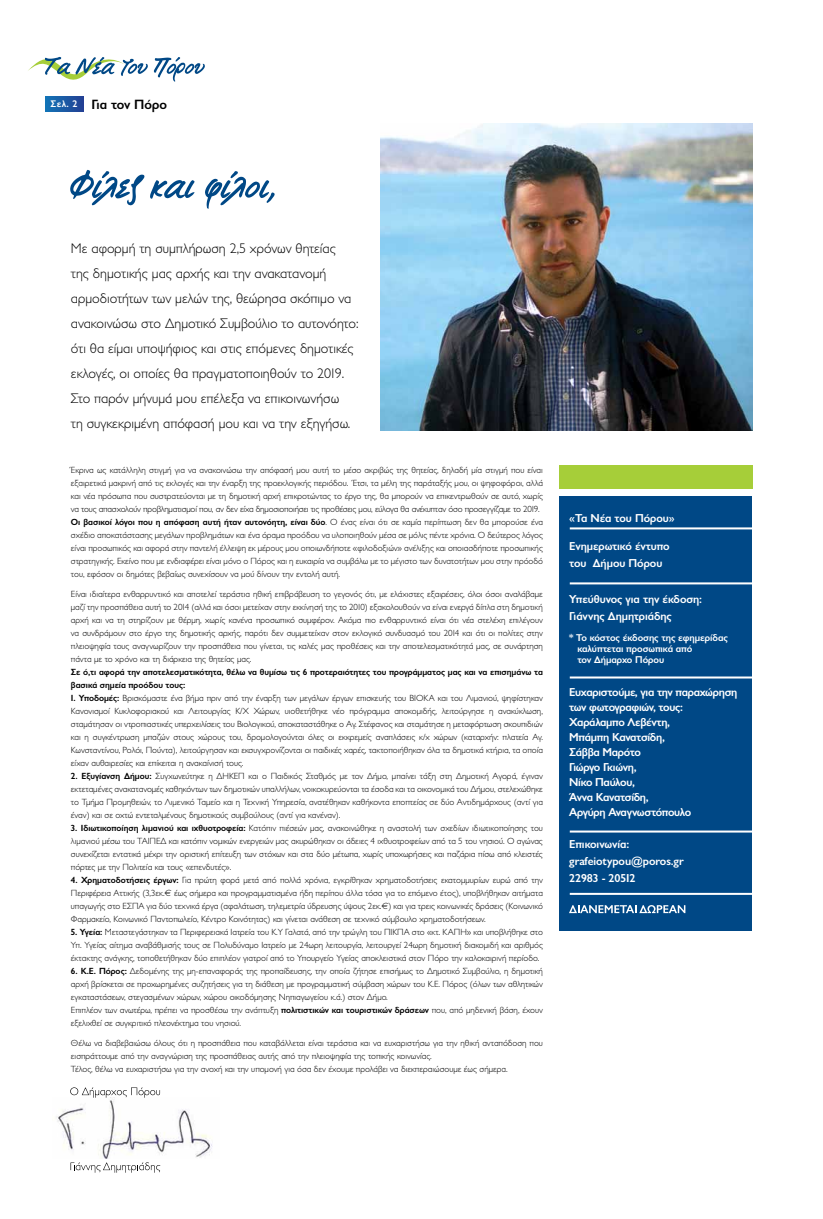
<style>
.page{position:relative;width:823px;height:1219px;background:#fff}
.page>*{position:absolute;margin:0;border:0;box-sizing:border-box;transform-origin:0 0}
.t1{font:300 14px/25px "Gill Sans Hel";color:#000}
.t2{font:600 13.6px "Gill Sans Hel";color:#000}
.t3{font:600 11.6px/15px "Gill Sans Hel";letter-spacing:-.025em;color:#fff}
.t4{font:600 11.6px/17px "Gill Sans Hel";letter-spacing:-.005em;color:#fff}
.t5{font:600 10px/11px "Gill Sans Hel";letter-spacing:-.005em;color:#fff}
.t6{font:300 9px/13px "Gill Sans Hel";color:#000;text-align:justify}
.t7{font:600 9px/13px "Gill Sans Hel";color:#000}
.s1{font-weight:600}
</style>
<div class="page">
<svg style="left:45px;top:97px;width:39px;height:14px"></svg>
<svg style="left:28px;top:56px;width:120px;height:24px"></svg>
<svg style="left:154px;top:57px;width:51px;height:25px"></svg>
<svg style="left:70px;top:170px;width:74px;height:35px"></svg>
<svg style="left:150px;top:180px;width:44px;height:19px"></svg>
<svg style="left:205px;top:171px;width:69px;height:38px"></svg>
<img style="left:380px;top:124px;width:371px;height:307px">
<img style="left:57px;top:1099px;width:156px;height:59px">
<svg style="left:70px;top:1162px;width:90px;height:11px"></svg>
<svg style="left:70px;top:1087px;width:90px;height:11px"></svg>
<div style="left:558px;top:496px;width:193px;height:435px;background:#004886"></div>
<svg style="left:569px;top:905px;width:116px;height:8px"></svg>
<div style="left:558px;top:466px;width:193px;height:23px;background:#a6ce39"></div>
<hr style="left:569px;top:527px;width:185px;height:2px;background:#fff">
<hr style="left:569px;top:676px;width:185px;height:2px;background:#fff">
<hr style="left:569px;top:582px;width:185px;height:2px;background:#fff">
<hr style="left:569px;top:893px;width:185px;height:2px;background:#fff">
<hr style="left:569px;top:830px;width:185px;height:2px;background:#fff">
<h2 class="t2" style="left:51px;top:97px;width:118px"><sup>Σελ.</sup> <sup>2</sup> Για τον Πόρο</h2>
<p class="t1" style="left:71px;top:236px;width:289px">Με αφορμή τη συμπλήρωση 2,5 χρόνων θητείας<br>της δημοτικής μας αρχής και την ανακατανομή αρμοδιοτήτων των μελών της, θεώρησα σκόπιμο να ανακοινώσω στο Δημοτικό Συμβούλιο το αυτονόητο: ότι θα είμαι υποψήφιος και στις επόμενες δημοτικές εκλογές, οι οποίες θα πραγματοποιηθούν το 2019.<br>Στο παρόν μήνυμά μου επέλεξα να επικοινωνήσω<br>τη συγκεκριμένη απόφασή μου και να την εξηγήσω.</p>
<p class="t6" style="left:71px;top:463px;width:473px;text-align:left">Έκρινα ως κατάλληλη στιγμή για να ανακοινώσω την απόφασή μου αυτή το μέσο ακριβώς της θητείας, δηλαδή μία στιγμή που είναι εξαιρετικά μακρινή από τις εκλογές και την έναρξη της προεκλογικής περιόδου. Έτσι, τα μέλη της παράταξής μου, οι ψηφοφόροι, αλλά και νέα πρόσωπα που συστρατεύονται με τη δημοτική αρχή επικροτώντας το έργο της, θα μπορούν να επικεντρωθούν σε αυτό, χωρίς να τους απασχολούν προβληματισμοί που, αν δεν είχα δημοσιοποιήσει τις προθέσεις μου, εύλογα θα ανέκυπταν όσο προσεγγίζαμε το 2019.<br><span class="s1">Οι βασικοί λόγοι που η απόφαση αυτή ήταν αυτονόητη, είναι δύο</span>. Ο ένας είναι ότι σε καμία περίπτωση δεν θα μπορούσε ένα σχέδιο αποκατάστασης μεγάλων προβλημάτων και ένα όραμα προόδου να υλοποιηθούν μέσα σε μόλις πέντε χρόνια. Ο δεύτερος λόγος είναι προσωπικός και αφορά στην παντελή έλλειψη εκ μέρους μου οποιωνδήποτε «φιλοδοξιών» ανέλιξης και οποιασδήποτε προσωπικής στρατηγικής. Εκείνο που με ενδιαφέρει είναι μόνο ο Πόρος και η ευκαιρία να συμβάλω με το μέγιστο των δυνατοτήτων μου στην πρόοδό του, εφόσον οι δημότες βεβαίως συνεχίσουν να μού δίνουν την εντολή αυτή.</p>
<p class="t6" style="left:71px;top:587px;width:473px">Είναι ιδιαίτερα ενθαρρυντικό και αποτελεί τεράστια ηθική επιβράβευση το γεγονός ότι, με ελάχιστες εξαιρέσεις, όλοι όσοι αναλάβαμε μαζί την προσπάθεια αυτή το 2014 (αλλά και όσοι μετείχαν στην εκκίνησή της το 2010) εξακολουθούν να είναι ενεργά δίπλα στη δημοτική αρχή και να τη στηρίζουν με θέρμη, χωρίς κανένα προσωπικό συμφέρον. Ακόμα πιο ενθαρρυντικό είναι ότι νέα στελέχη επιλέγουν να συνδράμουν στο έργο της δημοτικής αρχής, παρότι δεν συμμετείχαν στον εκλογικό συνδυασμό του 2014 και ότι οι πολίτες στην πλειοψηφία τους αναγνωρίζουν την προσπάθεια που γίνεται, τις καλές μας προθέσεις και την αποτελεσματικότητά μας, σε συνάρτηση πάντα με το χρόνο και τη διάρκεια της θητείας μας.</p>
<p class="t7" style="left:71px;top:665px;width:473px">Σε ό,τι αφορά την αποτελεσματικότητα, θέλω να θυμίσω τις 6 προτεραιότητες του προγράμματος μας και να επισημάνω τα βασικά σημεία προόδου τους:</p>
<p class="t6" style="left:71px;top:691px;width:473px"><span class="s1">1. Υποδομές:</span> Βρισκόμαστε ένα βήμα πριν από την έναρξη των μεγάλων έργων επισκευής του ΒΙΟΚΑ και του Λιμανιού, ψηφίστηκαν Κανονισμοί Κυκλοφοριακού και Λειτουργίας Κ/Χ Χώρων, υιοθετήθηκε νέο πρόγραμμα αποκομιδής, λειτούργησε η ανακύκλωση, σταμάτησαν οι ντροπιαστικές υπερχειλίσεις του Βιολογικού, αποκαταστάθηκε ο Αγ. Στέφανος και σταμάτησε η μεταφόρτωση σκουπιδιών και η συγκέντρωση μπαζών στους χώρους του, δρομολογούνται όλες οι εκκρεμείς αναπλάσεις κ/χ χώρων (καταρχήν: πλατεία Αγ.<br>Κωνσταντίνου, Ρολόι, Πούντα), λειτούργησαν και εκσυγχρονίζονται οι παιδικές χαρές, τακτοποιήθηκαν όλα τα δημοτικά κτήρια, τα οποία είχαν αυθαιρεσίες και επίκειται η ανακαίνισή τους.</p>
<p class="t6" style="left:71px;top:769px;width:473px"><span class="s1">2. Εξυγίανση Δήμου:</span> Συγχωνεύτηκε η ΔΗΚΕΠ και ο Παιδικός Σταθμός με τον Δήμο, μπαίνει τάξη στη Δημοτική Αγορά, έγιναν εκτεταμένες ανακατανομές καθηκόντων των δημοτικών υπαλλήλων, νοικοκυρεύονται τα έσοδα και τα οικονομικά του Δήμου, στελεχώθηκε το Τμήμα Προμηθειών, το Λιμενικό Ταμείο και η Τεχνική Υπηρεσία, ανατέθηκαν καθήκοντα εποπτείας σε δύο Αντιδημάρχους (αντί για έναν) και σε οχτώ εντεταλμένους δημοτικούς συμβούλους (αντί για κανέναν).</p>
<p class="t6" style="left:71px;top:821px;width:473px"><span class="s1">3. Ιδιωτικοποίηση λιμανιού και ιχθυοτροφεία:</span> Κατόπιν πιέσεών μας, ανακοινώθηκε η αναστολή των σχεδίων ιδιωτικοποίησης του λιμανιού μέσω του ΤΑΙΠΕΔ και κατόπιν νομικών ενεργειών μας ακυρώθηκαν οι άδειες 4 ιχθυοτροφείων από τα 5 του νησιού. Ο αγώνας συνεχίζεται εντατικά μέχρι την οριστική επίτευξη των στόχων και στα δύο μέτωπα, χωρίς υποχωρήσεις και παζάρια πίσω από κλειστές πόρτες με την Πολιτεία και τους «επενδυτές».</p>
<p class="t6" style="left:71px;top:873px;width:473px"><span class="s1">4. Χρηματοδοτήσεις έργων:</span> Για πρώτη φορά μετά από πολλά χρόνια, εγκρίθηκαν χρηματοδοτήσεις εκατομμυρίων ευρώ από την Περιφέρεια Αττικής (3,3εκ.€ έως σήμερα και προγραμματισμένα ήδη περίπου άλλα τόσα για το επόμενο έτος), υποβλήθηκαν αιτήματα υπαγωγής στο ΕΣΠΑ για δύο τεχνικά έργα (αφαλάτωση, τηλεμετρία ύδρευσης ύψους 2εκ.€) και για τρεις κοινωνικές δράσεις (Κοινωνικό Φαρμακείο, Κοινωνικό Παντοπωλείο, Κέντρο Κοινότητας) και γίνεται ανάθεση σε τεχνικό σύμβουλο χρηματοδοτήσεων.</p>
<p class="t6" style="left:71px;top:925px;width:473px"><span class="s1">5. Υγεία:</span> Μεταστεγάστηκαν τα Περιφερειακά Ιατρεία του Κ.Υ Γαλατά, από την τρώγλη του ΠΙΚΠΑ στο «κτ. ΚΑΠΗ» και υποβλήθηκε στο Υπ. Υγείας αίτημα αναβάθμισής τους σε Πολυδύναμο Ιατρείο με 24ωρη λειτουργία, λειτουργεί 24ωρη δημοτική διακομιδή και αριθμός έκτακτης ανάγκης, τοποθετήθηκαν δύο επιπλέον γιατροί από το Υπουργείο Υγείας αποκλειστικά στον Πόρο την καλοκαιρινή περίοδο.</p>
<p class="t6" style="left:71px;top:964px;width:473px;text-align:left"><span class="s1">6. Κ.Ε. Πόρος:</span> Δεδομένης της μη-επαναφοράς της προπαίδευσης, την οποία ζήτησε επισήμως το Δημοτικό Συμβούλιο, η δημοτική αρχή βρίσκεται σε προχωρημένες συζητήσεις για τη διάθεση με προγραμματική σύμβαση χώρων του Κ.Ε. Πόρος (όλων των αθλητικών εγκαταστάσεων, στεγασμένων χώρων, χώρου οικοδόμησης Νηπιαγωγείου κ.ά.) στον Δήμο.<br>Επιπλέον των ανωτέρω, πρέπει να προσθέσω την ανάπτυξη <span class="s1">πολιτιστικών και τουριστικών δράσεων</span> που, από μηδενική βάση, έχουν εξελιχθεί σε συγκριτικό πλεονέκτημα του νησιού.</p>
<p class="t6" style="left:71px;top:1036px;width:473px;text-align:left">Θέλω να διαβεβαιώσω όλους ότι η προσπάθεια που καταβάλλεται είναι τεράστια και να ευχαριστήσω για την ηθική ανταπόδοση που εισπράττουμε από την αναγνώριση της προσπάθειας αυτής από την πλειοψηφία της τοπικής κοινωνίας.<br>Τέλος, θέλω να ευχαριστήσω για την ανοχή και την υπομονή για όσα δεν έχουμε προλάβει να διεκπεραιώσουμε έως σήμερα.</p>
<p class="t4" style="left:569px;top:509px;width:107px">«Τα Νέα του Πόρου»</p>
<p class="t4" style="left:569px;top:538px;width:102px">Ενηµερωτικό έντυπο του Δήµου Πόρου</p>
<p class="t4" style="left:569px;top:590px;width:134px">Υπεύθυνος για την έκδοση:<br>Γιάννης Δηµητριάδης</p>
<p class="t5" style="left:577px;top:632px;width:152px;text-indent:-8px">* Το κόστος έκδοσης της εφημερίδας καλύπτεται προσωπικά από<br>τον Δήμαρχο Πόρου</p>
<p class="t3" style="left:569px;top:684px;width:170px">Ευχαριστούμε, για την παραχώρηση των φωτογραφιών, τους:<br>Χαράλαμπο Λεβέντη,<br>Μπάμπη Κανατσίδη,<br>Σάββα Μαρότο<br>Γιώργο Γκιώνη,<br>Νίκο Παύλου,<br>Άννα Κανατσίδη,<br>Αργύρη Αναγνωστόπουλο</p>
<p class="t4" style="left:569px;top:836px;width:116px">Επικοινωνία: grafeiotypou@poros.gr<br>22983 - 20512</p>
</div>
